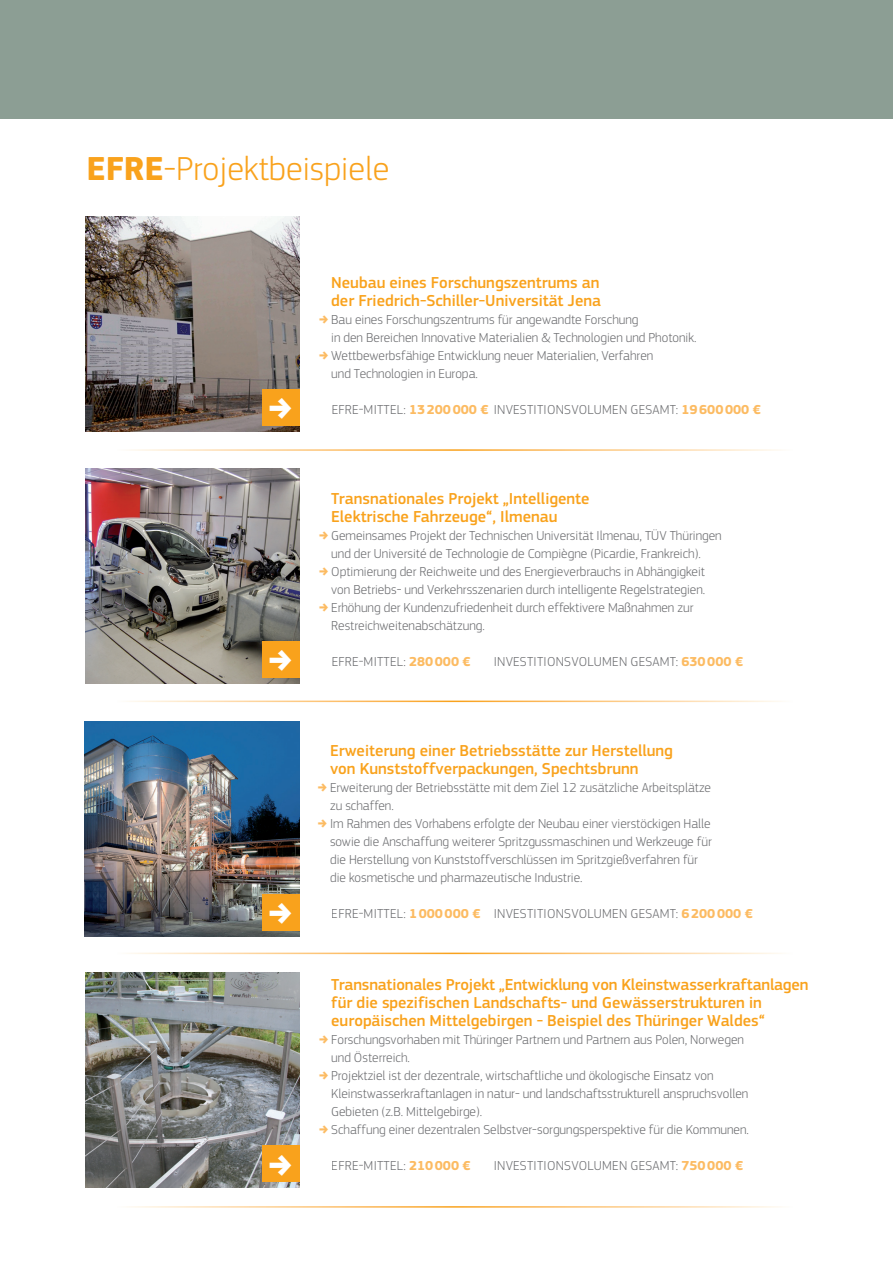
<style>
.page{position:relative;width:893px;height:1263px;background:#fff}
.page>*{position:absolute;margin:0;border:0;box-sizing:border-box;transform-origin:0 0}
._06-Titres_Sections{font:300 34.5px "EC Square Sans Pro";color:#f9a21c}
._07-Noms_projets{font:500 16.5px/18px "EC Square Sans Pro";color:#f9a21c}
._08-Infos{font:300 13.5px/18px "EC Square Sans Pro";color:#6c6d70}
._08-Infos-2{font:300 13.5px "EC Square Sans Pro";letter-spacing:.02em;color:#6c6d70}
.s1{font-weight:700}
.s2{font-weight:700;color:#fcbb62}
</style>
<div class="page">
<div style="left:0;top:0;width:893px;height:118px;background:#8c9e94"></div>
<img style="left:85px;top:217px;width:215px;height:214px">
<img style="left:85px;top:469px;width:215px;height:214px">
<img style="left:85px;top:721px;width:215px;height:215px">
<img style="left:85px;top:973px;width:215px;height:214px">
<div style="left:262px;top:389px;width:38px;height:36px;background:#f9a21c"></div>
<div style="left:262px;top:641px;width:38px;height:36px;background:#f9a21c"></div>
<div style="left:262px;top:894px;width:37px;height:36px;background:#f9a21c"></div>
<div style="left:262px;top:1145px;width:38px;height:36px;background:#f9a21c"></div>
<p class="_06-Titres_Sections" style="left:87px;top:149px;width:304px"><span class="s1">EFRE</span>-Projektbeispiele</p>
<p class="_07-Noms_projets" style="left:331px;top:274px;width:271px">Neubau eines Forschungszentrums an der Friedrich-Schiller-Universität Jena</p>
<p class="_08-Infos" style="left:331px;top:310px;width:367px">Bau eines Forschungszentrums für angewandte Forschung<br>in den Bereichen Innovative Materialien &amp; Technologien und Photonik.</p>
<p class="_08-Infos" style="left:331px;top:346px;width:324px">Wettbewerbsfähige Entwicklung neuer Materialien, Verfahren und Technologien in Europa.</p>
<p class="_08-Infos-2" style="left:332px;top:402px;width:431px">EFRE-MITTEL: <span class="s2">13200000 €</span> INVESTITIONSVOLUMEN GESAMT: <span class="s2">19600000 €</span></p>
<p class="_07-Noms_projets" style="left:331px;top:490px;width:260px">Transnationales Projekt „Intelligente<br>Elektrische Fahrzeuge“, Ilmenau</p>
<p class="_08-Infos" style="left:331px;top:526px;width:392px">Gemeinsames Projekt der Technischen Universität Ilmenau, TÜV Thüringen und der Université de Technologie de Compiègne (Picardie, Frankreich).</p>
<p class="_08-Infos" style="left:331px;top:562px;width:376px">Optimierung der Reichweite und des Energieverbrauchs in Abhängigkeit von Betriebs- und Verkehrsszenarien durch intelligente Regelstrategien.</p>
<p class="_08-Infos" style="left:331px;top:598px;width:364px">Erhöhung der Kundenzufriedenheit durch effektivere Maßnahmen zur<br>Restreichweitenabschätzung.</p>
<p class="_08-Infos-2" style="left:332px;top:654px;width:140px">EFRE-MITTEL: <span class="s2">280000 €</span></p>
<p class="_08-Infos-2" style="left:494px;top:654px;width:251px">INVESTITIONSVOLUMEN GESAMT: <span class="s2">630000 €</span></p>
<p class="_07-Noms_projets" style="left:330px;top:742px;width:344px">Erweiterung einer Betriebsstätte zur Herstellung von Kunststoffverpackungen, Spechtsbrunn</p>
<p class="_08-Infos" style="left:330px;top:778px;width:383px">Erweiterung der Betriebsstätte mit dem Ziel 12 zusätzliche Arbeitsplätze zu schaffen.</p>
<p class="_08-Infos" style="left:330px;top:814px;width:383px">Im Rahmen des Vorhabens erfolgte der Neubau einer vierstöckigen Halle sowie die Anschaffung weiterer Spritzgussmaschinen und Werkzeuge für die Herstellung von Kunststoffverschlüssen im Spritzgießverfahren für die kosmetische und pharmazeutische Industrie.</p>
<p class="_08-Infos-2" style="left:332px;top:906px;width:422px">EFRE-MITTEL: <span class="s2">1000000 €</span> INVESTITIONSVOLUMEN GESAMT: <span class="s2">6200000 €</span></p>
<p class="_07-Noms_projets" style="left:331px;top:976px;width:479px">Transnationales Projekt „Entwicklung von Kleinstwasserkraftanlagen für die spezifischen Landschafts- und Gewässerstrukturen in europäischen Mittelgebirgen - Beispiel des Thüringer Waldes“</p>
<p class="_08-Infos" style="left:331px;top:1030px;width:414px">Forschungsvorhaben mit Thüringer Partnern und Partnern aus Polen, Norwegen und Österreich.</p>
<p class="_08-Infos" style="left:331px;top:1066px;width:419px">Projektziel ist der dezentrale, wirtschaftliche und ökologische Einsatz von<br>Kleinstwasserkraftanlagen in natur- und landschaftsstrukturell anspruchsvollen<br>Gebieten (z.B. Mittelgebirge).</p>
<p class="_08-Infos" style="left:331px;top:1120px;width:419px">Schaffung einer dezentralen Selbstver-sorgungsperspektive für die Kommunen.</p>
<p class="_08-Infos-2" style="left:332px;top:1158px;width:140px">EFRE-MITTEL: <span class="s2">210000 €</span></p>
<p class="_08-Infos-2" style="left:494px;top:1158px;width:251px">INVESTITIONSVOLUMEN GESAMT: <span class="s2">750000 €</span></p>
</div>
